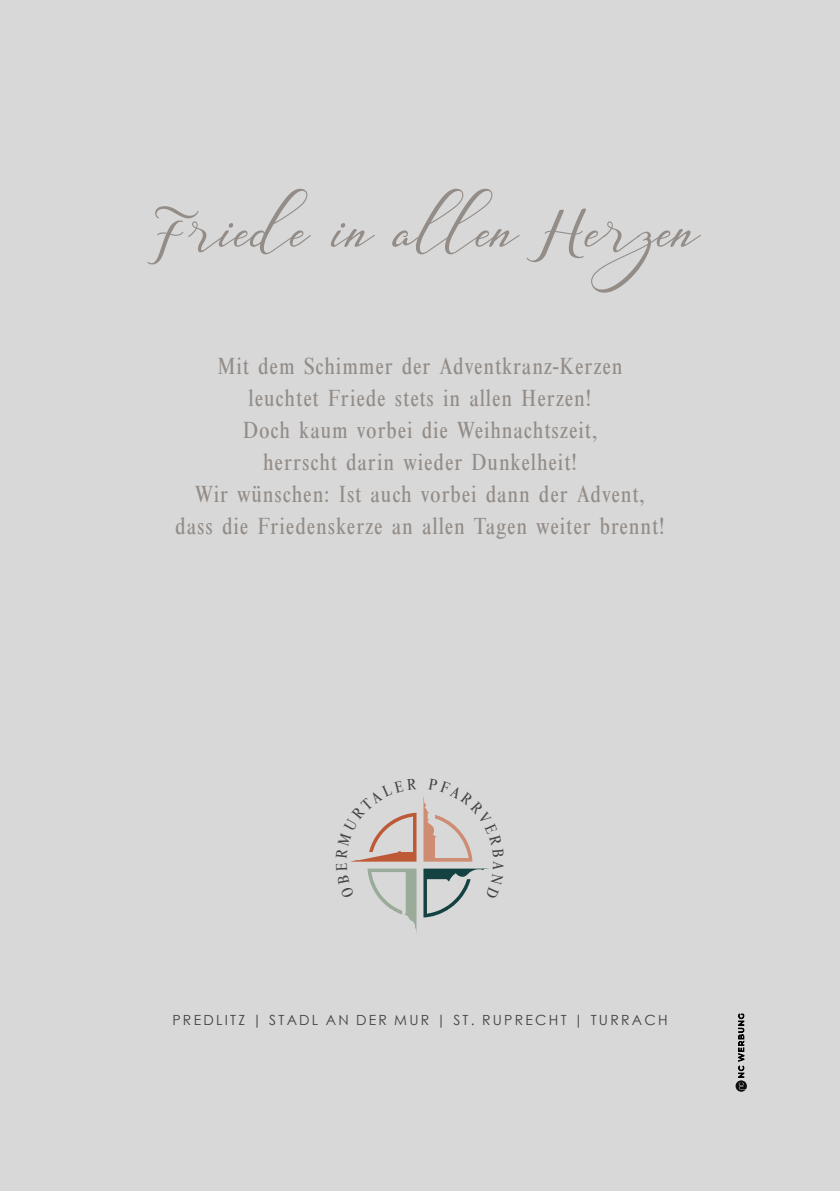
<style>
.page{position:relative;width:840px;height:1191px;background:#fff}
.page>*{position:absolute;margin:0;border:0;box-sizing:border-box;transform-origin:0 0}
.t1{font:50px "Nazeefa Script";color:#938c87}
.t2{font:24px/32px "Nimbus Roman Becker No 9 T Con";letter-spacing:.04em;color:#938c87;text-align:center}
.t3{font:14px "Century Gothic";letter-spacing:.16em;color:#424242}
</style>
<div class="page">
<div style="left:0;top:0;width:839px;height:1191px;background:#d8d8d8"></div>
<svg style="left:735px;top:1013px;width:11px;height:78px"></svg>
<svg style="left:350px;top:812px;width:66px;height:117px"></svg>
<svg style="left:423px;top:797px;width:66px;height:120px"></svg>
<h1 class="t1" style="left:147px;top:208px;width:565px">Friede in allen Herzen</h1>
<p class="t2" style="left:175px;top:350px;width:490px">Mit dem Schimmer der Adventkranz-Kerzen<br>leuchtet Friede stets in allen Herzen!<br>Doch kaum vorbei die Weihnachtszeit,<br>herrscht darin wieder Dunkelheit!<br>Wir wünschen: Ist auch vorbei dann der Advent, dass die Friedenskerze an allen Tagen weiter brennt!</p>
<p class="t3" style="left:172px;top:1010px;width:496px">PREDLITZ | STADL AN DER MUR | ST. RUPRECHT | TURRACH</p>
</div>
